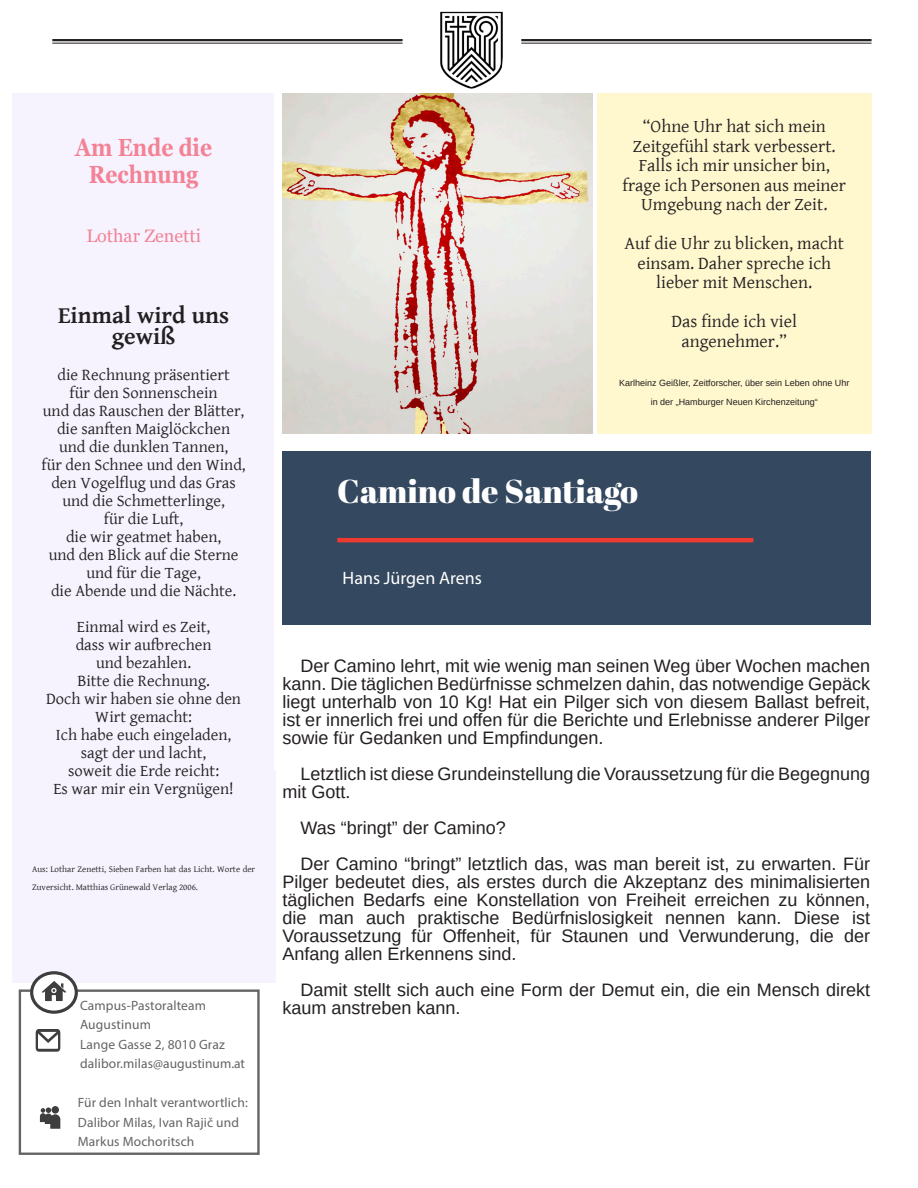
<style>
.page{position:relative;width:918px;height:1188px;background:#fff}
.page>*{position:absolute;margin:0;border:0;box-sizing:border-box;transform-origin:0 0}
.Main_title{font:33px "Abril Fatface";color:#fff}
.Newsletter_Name{font:700 24.75px/27px "Georgia";color:#f38295;text-align:center;scale:.85 1}
.Newsletter_Name-2{font:700 24px/21px "Gentium Basic";color:#231f20;text-align:center}
.Paragraph___tab{font:18px/18px "Arimo";color:#231f20;text-align:justify}
.Normal_body_text{font:18px/19.5px "Gentium Basic";color:#231f20;text-align:center}
.Intro_to_paragraph{font:18px "Myriad Pro";color:#fff}
.Newsletter_Name-3{font:18px "Georgia";color:#f38295}
.Newsletter_Name-4{font:16.5px/18px "Gentium Basic";color:#231f20;text-align:center}
.Social_media{font:13.5px/19.5px "Myriad Pro";letter-spacing:.01em;color:#636464}
.Newsletter_Name-5{font:9px/18px "Gentium Basic";color:#231f20}
.Normal_body_text-2{font:9px/19.5px "Arimo";color:#231f20;text-align:center}
</style>
<div class="page">
<div style="left:12px;top:93px;width:263px;height:890px;background:#f6f3ff"></div>
<div style="left:274px;top:84px;width:608px;height:686px;background:#fff"></div>
<img style="left:440px;top:12px;width:63px;height:77px">
<hr style="left:52px;top:39px;width:351px;height:2px;background:#231f20">
<hr style="left:52px;top:43px;width:351px;height:1px;background:#231f20">
<hr style="left:521px;top:39px;width:351px;height:2px;background:#231f20">
<hr style="left:521px;top:43px;width:351px;height:1px;background:#231f20">
<div style="left:19px;top:989px;width:241px;height:166px;border:2px solid #636464"></div>
<svg style="left:32px;top:973px;width:44px;height:39px"></svg>
<div style="left:30px;top:971px;width:48px;height:43px;border:3px solid #3e3e3e;border-radius:50%"></div>
<svg style="left:42px;top:981px;width:24px;height:20px"></svg>
<svg style="left:40px;top:1106px;width:20px;height:23px"></svg>
<svg style="left:36px;top:1029px;width:24px;height:23px"></svg>
<img style="left:282px;top:93px;width:311px;height:340px">
<div style="left:597px;top:93px;width:275px;height:340px;background:#fff7ce"></div>
<div style="left:282px;top:451px;width:588px;height:174px;background:#344860"></div>
<hr style="left:337px;top:538px;width:416px;height:4px;background:#ee3b31">
<p class="Newsletter_Name" style="left:75px;top:134px;width:163px">Am Ende die<br>Rechnung</p>
<p class="Newsletter_Name-3" style="left:86px;top:225px;width:116px">Lothar Zenetti</p>
<p class="Newsletter_Name-2" style="left:58px;top:303px;width:173px">Einmal wird uns gewiß</p>
<p class="Newsletter_Name-4" style="left:58px;top:365px;width:174px">die Rechnung präsentiert</p>
<p class="Newsletter_Name-4" style="left:70px;top:383px;width:149px">für den Sonnenschein</p>
<p class="Newsletter_Name-4" style="left:43px;top:401px;width:203px">und das Rauschen der Blätter,</p>
<p class="Newsletter_Name-4" style="left:57px;top:419px;width:175px">die sanften Maiglöckchen</p>
<p class="Newsletter_Name-4" style="left:59px;top:437px;width:171px">und die dunklen Tannen,</p>
<p class="Newsletter_Name-4" style="left:42px;top:455px;width:206px">für den Schnee und den Wind,</p>
<p class="Newsletter_Name-4" style="left:51px;top:473px;width:186px">den Vogelflug und das Gras</p>
<p class="Newsletter_Name-4" style="left:62px;top:491px;width:164px">und die Schmetterlinge,</p>
<p class="Newsletter_Name-4" style="left:104px;top:509px;width:81px">für die Luft,</p>
<p class="Newsletter_Name-4" style="left:66px;top:527px;width:157px">die wir geatmet haben,</p>
<p class="Newsletter_Name-4" style="left:49px;top:545px;width:191px">und den Blick auf die Sterne</p>
<p class="Newsletter_Name-4" style="left:86px;top:563px;width:116px">und für die Tage,</p>
<p class="Newsletter_Name-4" style="left:51px;top:581px;width:187px">die Abende und die Nächte.</p>
<p class="Newsletter_Name-4" style="left:77px;top:617px;width:135px">Einmal wird es Zeit,</p>
<p class="Newsletter_Name-4" style="left:76px;top:635px;width:137px">dass wir aufbrechen</p>
<p class="Newsletter_Name-4" style="left:96px;top:653px;width:97px">und bezahlen.</p>
<p class="Newsletter_Name-4" style="left:77px;top:671px;width:134px">Bitte die Rechnung.</p>
<p class="Newsletter_Name-4" style="left:46px;top:689px;width:196px">Doch wir haben sie ohne den<br>Wirt gemacht:</p>
<p class="Newsletter_Name-4" style="left:56px;top:725px;width:177px">Ich habe euch eingeladen,</p>
<p class="Newsletter_Name-4" style="left:81px;top:743px;width:127px">sagt der und lacht,</p>
<p class="Newsletter_Name-4" style="left:68px;top:761px;width:152px">soweit die Erde reicht:</p>
<p class="Newsletter_Name-4" style="left:53px;top:779px;width:182px">Es war mir ein Vergnügen!</p>
<p class="Newsletter_Name-5" style="left:32px;top:859px;width:225px">Aus: Lothar Zenetti, Sieben Farben hat das Licht. Worte der<br>Zuversicht. Matthias Grünewald Verlag 2006.</p>
<p class="Social_media" style="left:80px;top:995px;width:127px">Campus-Pastoralteam<br>Augustinum</p>
<p class="Social_media" style="left:80px;top:1034px;width:167px">Lange Gasse 2, 8010 Graz dalibor.milas@augustinum.at</p>
<p class="Social_media" style="left:78px;top:1093px;width:171px">Für den Inhalt verantwortlich:</p>
<p class="Social_media" style="left:78px;top:1112px;width:163px">Dalibor Milas, Ivan Rajič und<br>Markus Mochoritsch</p>
<p class="Normal_body_text" style="left:623px;top:116px;width:225px">“Ohne Uhr hat sich mein<br>Zeitgefühl stark verbessert.<br>Falls ich mir unsicher bin, frage ich Personen aus meiner<br>Umgebung nach der Zeit.</p>
<p class="Normal_body_text" style="left:625px;top:233px;width:221px">Auf die Uhr zu blicken, macht einsam. Daher spreche ich lieber mit Menschen.</p>
<p class="Normal_body_text" style="left:672px;top:311px;width:127px">Das finde ich viel angenehmer.”</p>
<p class="Normal_body_text-2" style="left:619px;top:373px;width:232px">Karlheinz Geißler, Zeitforscher, über sein Leben ohne Uhr in der „Hamburger Neuen Kirchenzeitung“</p>
<p class="Main_title" style="left:337px;top:468px;width:302px">Camino de Santiago</p>
<p class="Intro_to_paragraph" style="left:300px;top:490px;width:183px">Wortmensch” aus der 8B</p>
<p class="Intro_to_paragraph" style="left:343px;top:567px;width:141px">Hans Jürgen Arens</p>
<p class="Paragraph___tab" style="left:282px;top:657px;width:589px;text-indent:18px">Der Camino lehrt, mit wie wenig man seinen Weg über Wochen machen kann. Die täglichen Bedürfnisse schmelzen dahin, das notwendige Gepäck liegt unterhalb von 10 Kg! Hat ein Pilger sich von diesem Ballast befreit, ist er innerlich frei und offen für die Berichte und Erlebnisse anderer Pilger sowie für Gedanken und Empfindungen.</p>
<p class="Paragraph___tab" style="left:282px;top:765px;width:589px;text-indent:18px">Letztlich ist diese Grundeinstellung die Voraussetzung für die Begegnung mit Gott.</p>
<p class="Paragraph___tab" style="left:300px;top:819px;width:207px">Was “bringt” der Camino?</p>
<p class="Paragraph___tab" style="left:282px;top:855px;width:589px;text-indent:18px">Der Camino “bringt” letztlich das, was man bereit ist, zu erwarten. Für Pilger bedeutet dies, als erstes durch die Akzeptanz des minimalisierten täglichen Bedarfs eine Konstellation von Freiheit erreichen zu können, die man auch praktische Bedürfnislosigkeit nennen kann. Diese ist Voraussetzung für Offenheit, für Staunen und Verwunderung, die der Anfang allen Erkennens sind.</p>
<p class="Paragraph___tab" style="left:282px;top:981px;width:589px;text-indent:18px">Damit stellt sich auch eine Form der Demut ein, die ein Mensch direkt kaum anstreben kann.</p>
</div>
